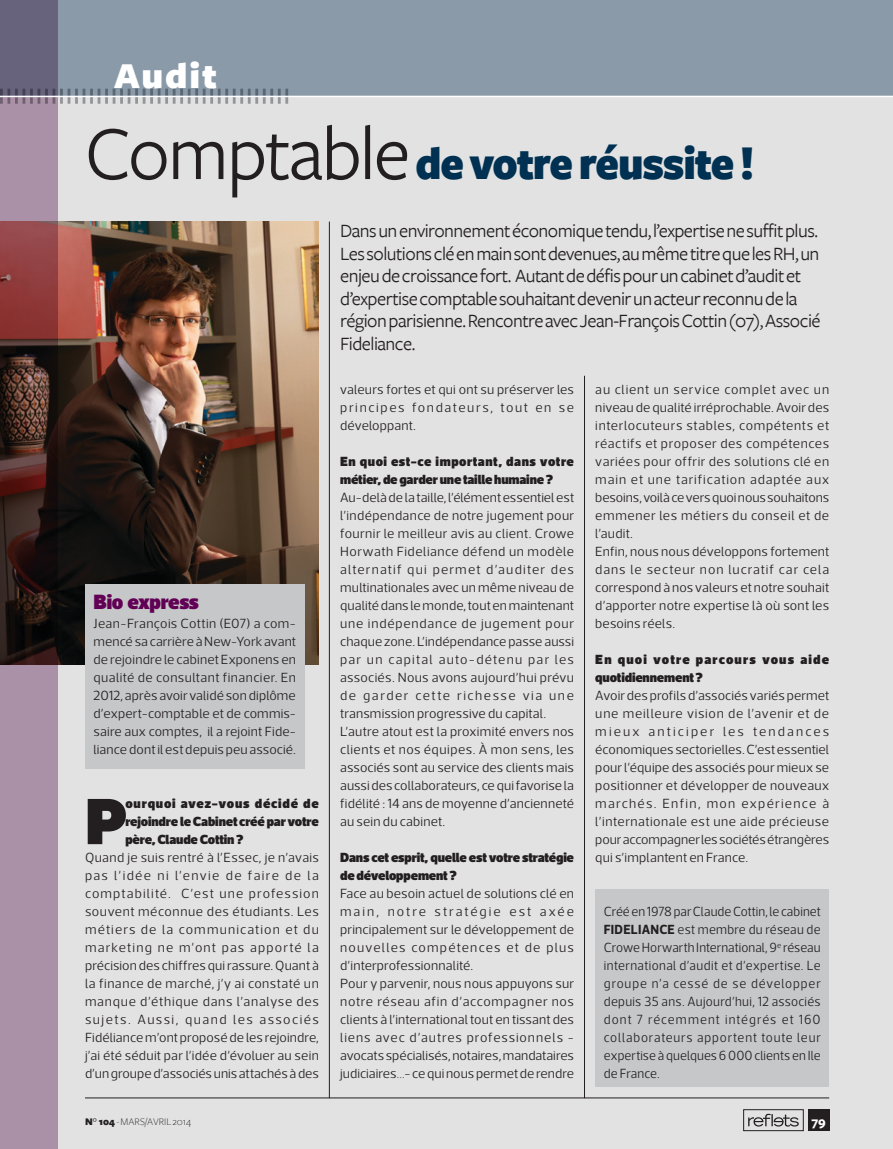
<style>
.page{position:relative;width:893px;height:1149px;background:#fff}
.page>*{position:absolute;margin:0;border:0;box-sizing:border-box;transform-origin:0 0}
.t1{font:900 66.45px "Acto";color:#231f20}
.t2{font:900 48px "Freight Sans";letter-spacing:-.03em;color:#003152;scale:.92 1}
.t3{font:900 37.8px "Freight Sans";letter-spacing:.05em;color:#fff}
.Txt_noteBdPage{font:900 21px "Acto";letter-spacing:-.02em;color:#610054}
.t4{font:19.5px/22.5px "Freight Sans";letter-spacing:-.03em;color:#231f20}
.t5{font:300 13.5px/18px "Acto";letter-spacing:.01em;color:#231f20;text-align:justify}
.t6{font:300 13.5px/18px "Acto";letter-spacing:.01em;color:#231f20;text-align:justify;scale:.95 1}
.t7{font:900 13.5px/18px "Acto";letter-spacing:-.01em;color:#231f20}
.t8{font:900 13.5px/18px "Acto";letter-spacing:.075em;color:#231f20}
.t9{font:700 13.5px "Freight Sans";color:#fff}
.t10{font:300 10.5px "Freight Sans";color:#231f20}
.s1{font-weight:400;font-size:79.05px;color:#231f20}
.s2{font-weight:700}
.s3{font-weight:900}
</style>
<div class="page">
<div style="left:0;top:0;width:893px;height:1148px;background:#e2e2e2"></div>
<img style="left:57px;top:221px;width:262px;height:442px">
<div style="left:0;top:0;width:893px;height:96px;background:#8a9aa9"></div>
<svg style="left:0;top:0;width:57px;height:1148px;background:#806370"></svg>
<hr style="left:329px;top:221px;width:1px;height:876px;background:#231f20">
<hr style="left:584px;top:375px;width:1px;height:722px;background:#231f20">
<svg style="left:3px;top:89px;width:282px;height:15px"></svg>
<hr style="left:0;top:89px;width:3px;height:15px;background:#a7a9ac">
<svg style="left:8px;top:89px;width:2px;height:15px"></svg>
<hr style="left:15px;top:89px;width:3px;height:15px;background:#a7a9ac">
<svg style="left:23px;top:89px;width:2px;height:15px"></svg>
<hr style="left:30px;top:89px;width:3px;height:15px;background:#a7a9ac">
<svg style="left:38px;top:89px;width:2px;height:15px"></svg>
<hr style="left:45px;top:89px;width:3px;height:15px;background:#a7a9ac">
<svg style="left:53px;top:89px;width:2px;height:15px"></svg>
<hr style="left:60px;top:89px;width:3px;height:15px;background:#a7a9ac">
<svg style="left:68px;top:89px;width:2px;height:15px"></svg>
<hr style="left:75px;top:89px;width:3px;height:15px;background:#a7a9ac">
<svg style="left:83px;top:89px;width:2px;height:15px"></svg>
<hr style="left:90px;top:89px;width:3px;height:15px;background:#a7a9ac">
<svg style="left:98px;top:89px;width:2px;height:15px"></svg>
<hr style="left:105px;top:89px;width:3px;height:15px;background:#a7a9ac">
<svg style="left:113px;top:89px;width:2px;height:15px"></svg>
<hr style="left:120px;top:89px;width:3px;height:15px;background:#a7a9ac">
<svg style="left:128px;top:89px;width:2px;height:15px"></svg>
<hr style="left:135px;top:89px;width:3px;height:15px;background:#a7a9ac">
<svg style="left:143px;top:89px;width:2px;height:15px"></svg>
<hr style="left:150px;top:89px;width:3px;height:15px;background:#a7a9ac">
<hr style="left:158px;top:89px;width:3px;height:15px;background:#a7a9ac">
<hr style="left:165px;top:89px;width:3px;height:15px;background:#a7a9ac">
<hr style="left:173px;top:89px;width:3px;height:15px;background:#a7a9ac">
<hr style="left:180px;top:89px;width:3px;height:15px;background:#a7a9ac">
<hr style="left:188px;top:89px;width:3px;height:15px;background:#a7a9ac">
<hr style="left:195px;top:89px;width:3px;height:15px;background:#a7a9ac">
<hr style="left:203px;top:89px;width:3px;height:15px;background:#a7a9ac">
<hr style="left:210px;top:89px;width:3px;height:15px;background:#a7a9ac">
<hr style="left:218px;top:89px;width:3px;height:15px;background:#a7a9ac">
<hr style="left:225px;top:89px;width:3px;height:15px;background:#a7a9ac">
<hr style="left:233px;top:89px;width:3px;height:15px;background:#a7a9ac">
<hr style="left:240px;top:89px;width:3px;height:15px;background:#a7a9ac">
<hr style="left:248px;top:89px;width:3px;height:15px;background:#a7a9ac">
<hr style="left:255px;top:89px;width:3px;height:15px;background:#a7a9ac">
<hr style="left:263px;top:89px;width:3px;height:15px;background:#a7a9ac">
<hr style="left:270px;top:89px;width:3px;height:15px;background:#a7a9ac">
<hr style="left:278px;top:89px;width:3px;height:15px;background:#a7a9ac">
<hr style="left:285px;top:89px;width:3px;height:15px;background:#a7a9ac">
<div style="left:85px;top:584px;width:219px;height:184px;background:#c6c7c8"></div>
<div style="left:595px;top:889px;width:234px;height:197px;background:#c6c7c8"></div>
<div style="left:743px;top:1109px;width:60px;height:21px;border:1px solid #231f20"></div>
<div style="left:808px;top:1109px;width:21px;height:21px;background:#231f20"></div>
<svg style="left:748px;top:1113px;width:51px;height:13px"></svg>
<hr style="left:85px;top:1097px;width:744px;height:1px;background:#231f20">
<hr style="left:0;top:96px;width:893px;height:1px;background:#fff">
<p class="t3" style="left:114px;top:56px;width:105px">Audit</p>
<p class="t2" style="left:85px;top:138px;width:729px"><span class="s1">Comptable</span> de votre réussite !</p>
<p class="Txt_noteBdPage" style="left:94px;top:588px;width:107px">Bio express</p>
<p class="t5" style="left:94px;top:614px;width:204px">Jean-François Cottin (E07) a com&shy;mencé sa carrière à New-York avant de rejoindre le cabinet Exponens en qualité de consultant financier. En 2012, après avoir validé son diplôme d’expert-comptable et de commis&shy;saire aux comptes, il a rejoint Fide&shy;liance dont il est depuis peu associé.</p>
<p class="t1" style="left:85px;top:779px;width:44px">P</p>
<p class="t7" style="left:125px;top:793px;width:195px;text-align:justify">ourquoi avez-vous décidé de rejoindre le Cabinet créé par votre père, Claude Cottin ?</p>
<p class="t5" style="left:85px;top:848px;width:235px">Quand je suis rentré à l’Essec, je n’avais pas l’idée ni l’envie de faire de la comptabilité. C’est une profession souvent méconnue des étudiants. Les métiers de la communication et du marketing ne m’ont pas apporté la précision des chiffres qui rassure. Quant à la finance de marché, j’y ai constaté un manque d’éthique dans l’analyse des sujets. Aussi, quand les associés Fidéliance m’ont proposé de les rejoindre, j’ai été séduit par l’idée d’évoluer au sein d’un groupe d’associés unis attachés à des</p>
<p class="t4" style="left:340px;top:220px;width:482px">Dans un environnement économique tendu, l’expertise ne suffit plus.<br>Les solutions clé en main sont devenues, au même titre que les RH, un enjeu de croissance fort. Autant de défis pour un cabinet d’audit et d’expertise comptable souhaitant devenir un acteur reconnu de la région parisienne. Rencontre avec Jean-François Cottin (07), Associé Fideliance.</p>
<p class="t5" style="left:340px;top:380px;width:235px">valeurs fortes et qui ont su préserver les principes fondateurs, tout en se développant.</p>
<p class="t7" style="left:340px;top:451px;width:235px">En quoi est-ce important, dans votre métier, de garder une taille humaine ?</p>
<p class="t5" style="left:340px;top:488px;width:235px">Au-delà de la taille, l’élément essentiel est l’indépendance de notre jugement pour fournir le meilleur avis au client. Crowe Horwath Fideliance défend un modèle alternatif qui permet d’auditer des multinationales avec un même niveau de qualité dans le monde, tout en maintenant une indépendance de jugement pour chaque zone. L’indépendance passe aussi par un capital auto-détenu par les associés. Nous avons aujourd’hui prévu de garder cette richesse via une transmission progressive du capital.</p>
<p class="t5" style="left:340px;top:722px;width:235px">L’autre atout est la proximité envers nos clients et nos équipes. À mon sens, les associés sont au service des clients mais aussi des collaborateurs, ce qui favorise la fidélité : 14 ans de moyenne d’ancienneté au sein du cabinet.</p>
<p class="t7" style="left:340px;top:847px;width:235px">Dans cet esprit, quelle est votre stratégie de développement ?</p>
<p class="t5" style="left:340px;top:884px;width:235px">Face au besoin actuel de solutions clé en main, notre stratégie est axée principalement sur le développement de nouvelles compétences et de plus d’interprofessionnalité.</p>
<p class="t5" style="left:340px;top:974px;width:235px">Pour y parvenir, nous nous appuyons sur notre réseau afin d’accompagner nos clients à l’international tout en tissant des liens avec d’autres professionnels - avocats spécialisés, notaires, mandataires judiciaires…- ce qui nous permet de rendre</p>
<p class="t5" style="left:595px;top:380px;width:235px">au client un service complet avec un niveau de qualité irréprochable. Avoir des interlocuteurs stables, compétents et réactifs et proposer des compétences variées pour offrir des solutions clé en main et une tarification adaptée aux besoins, voilà ce vers quoi nous souhaitons emmener les métiers du conseil et de l’audit.</p>
<p class="t5" style="left:595px;top:542px;width:235px">Enfin, nous nous développons fortement dans le secteur non lucratif car cela correspond à nos valeurs et notre souhait d’apporter notre expertise là où sont les besoins réels.</p>
<p class="t8" style="left:595px;top:649px;width:235px">En quoi votre parcours vous aide quotidiennement ?</p>
<p class="t5" style="left:595px;top:686px;width:235px">Avoir des profils d’associés variés permet une meilleure vision de l’avenir et de mieux anticiper les tendances économiques sectorielles. C’est essentiel pour l’équipe des associés pour mieux se positionner et développer de nouveaux marchés. Enfin, mon expérience à l’internationale est une aide précieuse pour accompagner les sociétés étrangères qui s’implantent en France.</p>
<p class="t6" style="left:604px;top:902px;width:230px">Créé en 1978 par Claude Cottin, le cabinet <span class="s2">FIDELIANCE</span> est membre du réseau de Crowe Horwarth International, 9<sup>e</sup> réseau international d’audit et d’expertise. Le groupe n’a cessé de se développer depuis 35 ans. Aujourd’hui, 12 associés dont 7 récemment intégrés et 160 collaborateurs apportent toute leur expertise à quelques 6 000 clients en Ile de France.</p>
<p class="t10" style="left:85px;top:1115px;width:108px"><span class="s3">N° 104</span> - MARS/AVRIL 2014</p>
<p class="t9" style="left:811px;top:1113px;width:16px">79</p>
</div>
